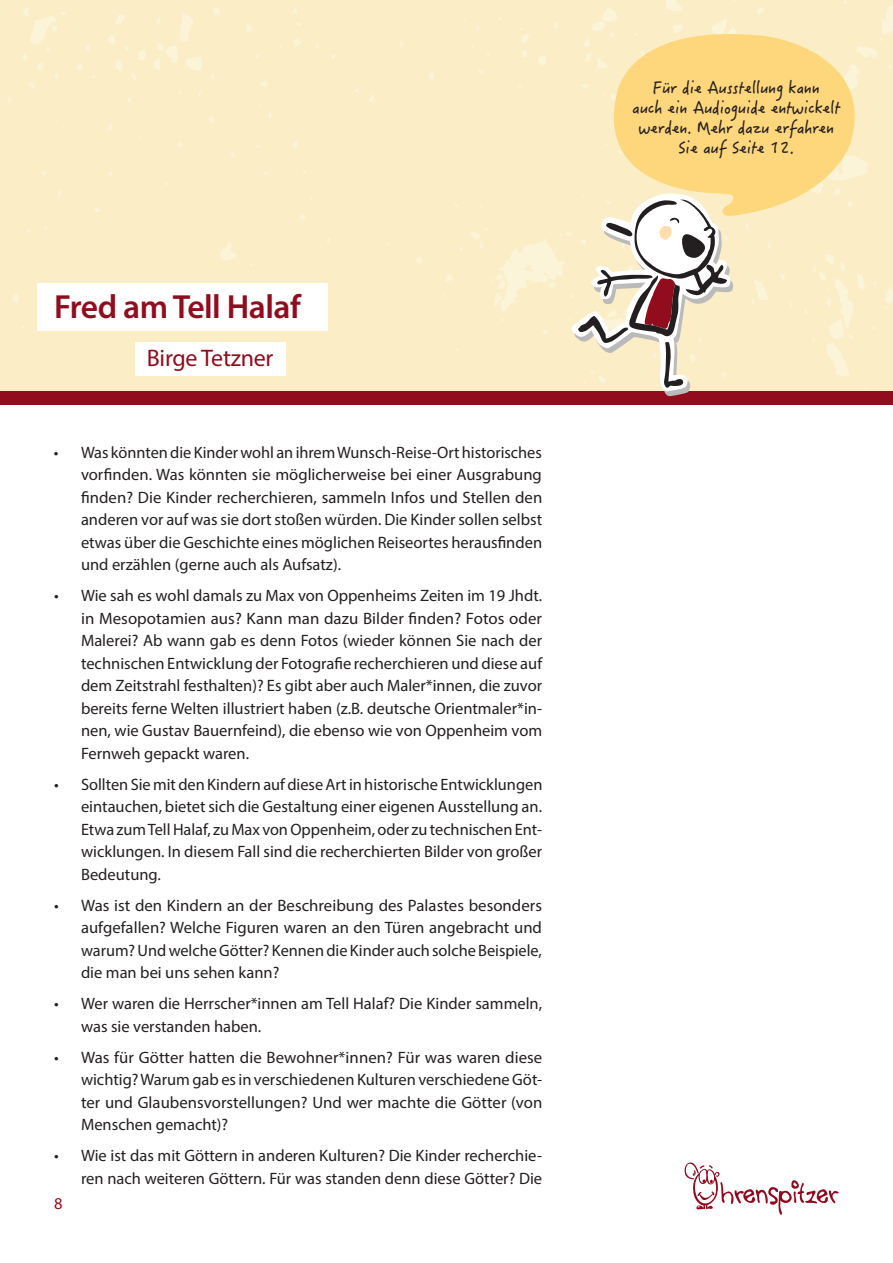
<style>
.page{position:relative;width:893px;height:1263px;background:#fff}
.page>*{position:absolute;margin:0;border:0;box-sizing:border-box;transform-origin:0 0}
.t1{font:600 33.6px "Myriad Pro";letter-spacing:-.015em;color:#910c1d}
.t2{font:24px "Myriad Pro";letter-spacing:-.01em;color:#910c1d}
.t3{font:16.5px/22.5px "Myriad Pro";color:#231f20;text-align:justify}
.t4{font:16.5px/19.8px "Hanzi Pen SC W5";letter-spacing:-.01em;color:#231f20;text-align:center}
.t5{font:16.5px "Myriad Pro";color:#910c1d}
</style>
<div class="page">
<div style="left:0;top:0;width:893px;height:391px;background:#fbeec6"></div>
<div style="left:0;top:391px;width:893px;height:14px;background:#910c1d"></div>
<svg style="left:684px;top:1162px;width:154px;height:53px"></svg>
<svg style="left:593px;top:28px;width:277px;height:192px;background:#fdde95"></svg>
<svg style="left:567px;top:189px;width:167px;height:208px"></svg>
<div style="left:37px;top:283px;width:290px;height:48px;background:#fff"></div>
<div style="left:135px;top:342px;width:151px;height:34px;background:#fff"></div>
<h1 class="t1" style="left:54px;top:285px;width:248px">Fred am Tell Halaf</h1>
<h2 class="t2" style="left:147px;top:343px;width:128px">Birge Tetzner</h2>
<p class="t3" style="left:81px;top:441px;width:463px;text-indent:-27px">• Was könnten die Kinder wohl an ihrem Wunsch-Reise-Ort historisches vorfinden. Was könnten sie möglicherweise bei einer Ausgrabung finden? Die Kinder recherchieren, sammeln Infos und Stellen den anderen vor auf was sie dort stoßen würden. Die Kinder sollen selbst etwas über die Geschichte eines möglichen Reiseortes herausfinden und erzählen (gerne auch als Aufsatz).</p>
<p class="t3" style="left:81px;top:584px;width:463px;text-indent:-27px">• Wie sah es wohl damals zu Max von Oppenheims Zeiten im 19 Jhdt. in Mesopotamien aus? Kann man dazu Bilder finden? Fotos oder Malerei? Ab wann gab es denn Fotos (wieder können Sie nach der technischen Entwicklung der Fotografie recherchieren und diese auf dem Zeitstrahl festhalten)? Es gibt aber auch Maler*innen, die zuvor bereits ferne Welten illustriert haben (z.B. deutsche Orientmaler*in&shy;nen, wie Gustav Bauernfeind), die ebenso wie von Oppenheim vom Fernweh gepackt waren.</p>
<p class="t3" style="left:81px;top:773px;width:463px;text-indent:-27px">• Sollten Sie mit den Kindern auf diese Art in historische Entwicklungen eintauchen, bietet sich die Gestaltung einer eigenen Ausstellung an.<br>Etwa zum Tell Halaf, zu Max von Oppenheim, oder zu technischen Ent&shy;wicklungen. In diesem Fall sind die recherchierten Bilder von großer Bedeutung.</p>
<p class="t3" style="left:81px;top:894px;width:463px;text-indent:-27px">• Was ist den Kindern an der Beschreibung des Palastes besonders aufgefallen? Welche Figuren waren an den Türen angebracht und warum? Und welche Götter? Kennen die Kinder auch solche Beispiele, die man bei uns sehen kann?</p>
<p class="t3" style="left:81px;top:992px;width:463px;text-indent:-27px">• Wer waren die Herrscher*innen am Tell Halaf? Die Kinder sammeln, was sie verstanden haben.</p>
<p class="t3" style="left:81px;top:1046px;width:463px;text-indent:-27px">• Was für Götter hatten die Bewohner*innen? Für was waren diese wichtig? Warum gab es in verschiedenen Kulturen verschiedene Göt&shy;ter und Glaubensvorstellungen? Und wer machte die Götter (von Menschen gemacht)?</p>
<p class="t3" style="left:54px;top:1144px;width:490px;text-align:right">• Wie ist das mit Göttern in anderen Kulturen? Die Kinder recherchie&shy;ren nach weiteren Göttern. Für was standen denn diese Götter? Die</p>
<p class="t5" style="left:54px;top:1194px;width:10px">8</p>
<p class="t4" style="left:632px;top:78px;width:209px">Für die Ausstellung kann<br>auch ein Audioguide entwickelt werden. Mehr dazu erfahren<br>Sie auf Seite 12.</p>
</div>
